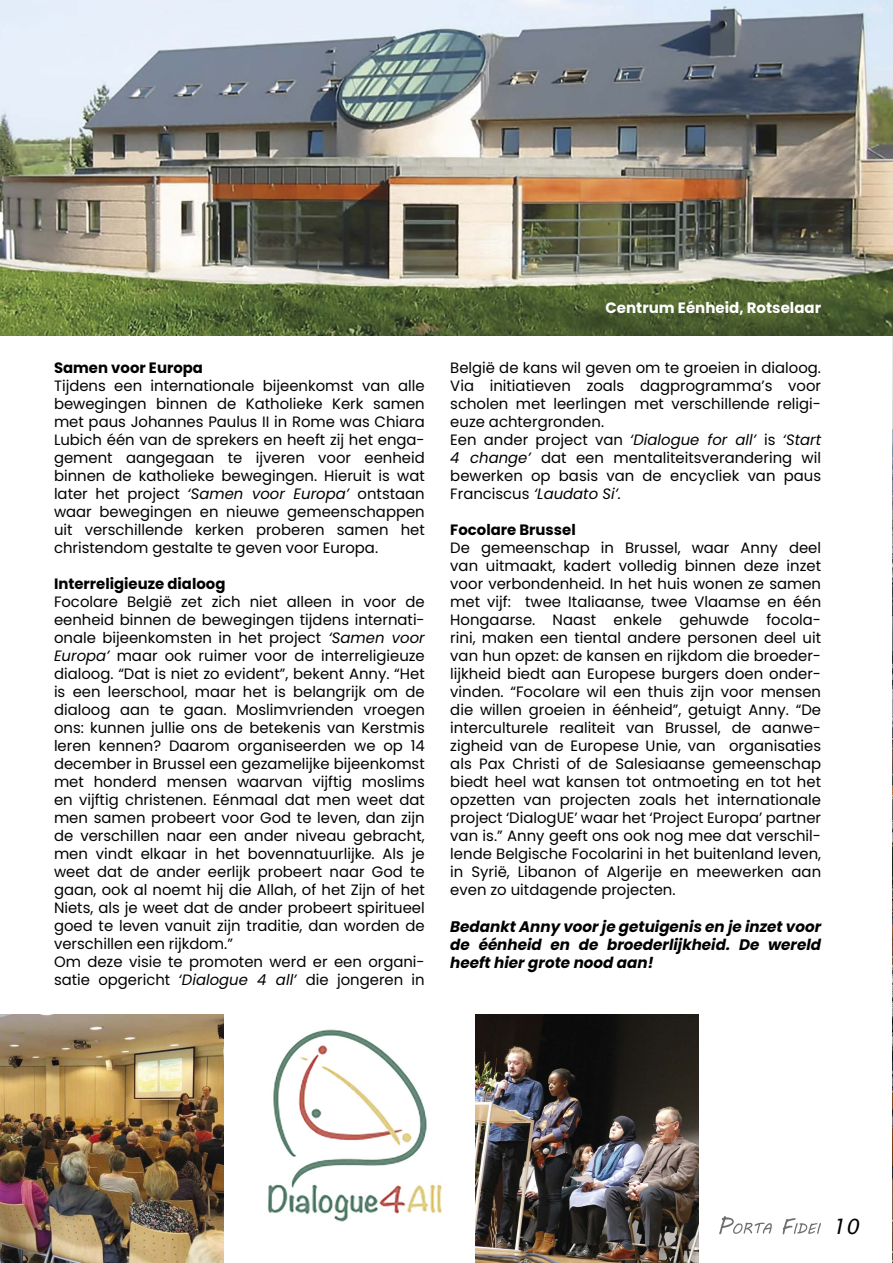
<style>
.page{position:relative;width:893px;height:1263px;background:#fff}
.page>*{position:absolute;margin:0;border:0;box-sizing:border-box;transform-origin:0 0}
.t1{font:italic 21px "Lucida Sans";color:#000}
.Porta_Fidei01{font:italic 700 15.3px/18.3px "Poppins";color:#000;text-align:justify}
.Porta_Fidei01-2{font:15px/18px "Poppins";color:#000;text-align:justify}
.Porta_Fidei01-3{font:700 15px "Poppins";color:#000}
.t2{font:700 15px "Poppins";color:#fff}
.s1{font-style:italic}
</style>
<div class="page">
<img style="left:892px;top:335px;width:1px;height:928px">
<svg style="left:719px;top:1216px;width:53px;height:18px"></svg>
<svg style="left:783px;top:1218px;width:38px;height:16px"></svg>
<img style="left:0;top:1014px;width:223px;height:249px">
<img style="left:0;top:0;width:893px;height:335px">
<img style="left:268px;top:1029px;width:174px;height:193px">
<img style="left:475px;top:1014px;width:223px;height:249px">
<p class="Porta_Fidei01-3" style="left:54px;top:359px;width:150px">Samen voor Europa</p>
<p class="Porta_Fidei01-2" style="left:54px;top:377px;width:372px">Tijdens een internationale bijeenkomst van alle bewegingen binnen de Katholieke Kerk samen met paus Johannes Paulus II in Rome was Chiara Lubich één van de sprekers en heeft zij het enga&shy;gement aangegaan te ijveren voor eenheid binnen de katholieke bewegingen. Hieruit is wat later het project <span class="s1">‘Samen voor Europa’</span> ontstaan waar bewegingen en nieuwe gemeenschappen uit verschillende kerken proberen samen het christendom gestalte te geven voor Europa.</p>
<p class="Porta_Fidei01-3" style="left:54px;top:575px;width:173px">Interreligieuze dialoog</p>
<p class="Porta_Fidei01-2" style="left:54px;top:593px;width:372px">Focolare België zet zich niet alleen in voor de eenheid binnen de bewegingen tijdens internati&shy;onale bijeenkomsten in het project <span class="s1">‘Samen voor Europa’</span> maar ook ruimer voor de interreligieuze dialoog. “Dat is niet zo evident”, bekent Anny. “Het is een leerschool, maar het is belangrijk om de dialoog aan te gaan. Moslimvrienden vroegen ons: kunnen jullie ons de betekenis van Kerstmis leren kennen? Daarom organiseerden we op 14 december in Brussel een gezamelijke bijeenkomst met honderd mensen waarvan vijftig moslims en vijftig christenen. Eénmaal dat men weet dat men samen probeert voor God te leven, dan zijn de verschillen naar een ander niveau gebracht, men vindt elkaar in het bovennatuurlijke. Als je weet dat de ander eerlijk probeert naar God te gaan, ook al noemt hij die Allah, of het Zijn of het Niets, als je weet dat de ander probeert spiritueel goed te leven vanuit zijn traditie, dan worden de verschillen een rijkdom.”</p>
<p class="Porta_Fidei01-2" style="left:54px;top:953px;width:372px">Om deze visie te promoten werd er een organi&shy;satie opgericht <span class="s1">‘Dialogue 4 all’</span> die jongeren in</p>
<p class="t2" style="left:605px;top:299px;width:217px">Centrum Eénheid, Rotselaar</p>
<p class="Porta_Fidei01-2" style="left:450px;top:359px;width:372px">België de kans wil geven om te groeien in dialoog.<br>Via initiatieven zoals dagprogramma’s voor scholen met leerlingen met verschillende religi&shy;euze achtergronden.</p>
<p class="Porta_Fidei01-2" style="left:450px;top:431px;width:372px">Een ander project van <span class="s1">‘Dialogue for all’</span> is <span class="s1">‘Start 4 change’</span> dat een mentaliteitsverandering wil bewerken op basis van de encycliek van paus Franciscus <span class="s1">‘Laudato Si’.</span></p>
<p class="Porta_Fidei01-3" style="left:450px;top:521px;width:127px">Focolare Brussel</p>
<p class="Porta_Fidei01-2" style="left:450px;top:539px;width:372px">De gemeenschap in Brussel, waar Anny deel van uitmaakt, kadert volledig binnen deze inzet voor verbondenheid. In het huis wonen ze samen met vijf: twee Italiaanse, twee Vlaamse en één Hongaarse. Naast enkele gehuwde focola&shy;rini, maken een tiental andere personen deel uit van hun opzet: de kansen en rijkdom die broeder&shy;lijkheid biedt aan Europese burgers doen onder&shy;vinden. “Focolare wil een thuis zijn voor mensen die willen groeien in éénheid”, getuigt Anny. “De interculturele realiteit van Brussel, de aanwe&shy;zigheid van de Europese Unie, van organisaties als Pax Christi of de Salesiaanse gemeenschap biedt heel wat kansen tot ontmoeting en tot het opzetten van projecten zoals het internationale project ‘DialogUE’ waar het ‘Project Europa’ partner van is.” Anny geeft ons ook nog mee dat verschil&shy;lende Belgische Focolarini in het buitenland leven, in Syrië, Libanon of Algerije en meewerken aan even zo uitdagende projecten.</p>
<p class="Porta_Fidei01" style="left:450px;top:917px;width:372px">Bedankt Anny voor je getuigenis en je inzet voor de éénheid en de broederlijkheid. De wereld heeft hier grote nood aan!</p>
<p class="t1" style="left:832px;top:1214px;width:28px">10</p>
</div>
